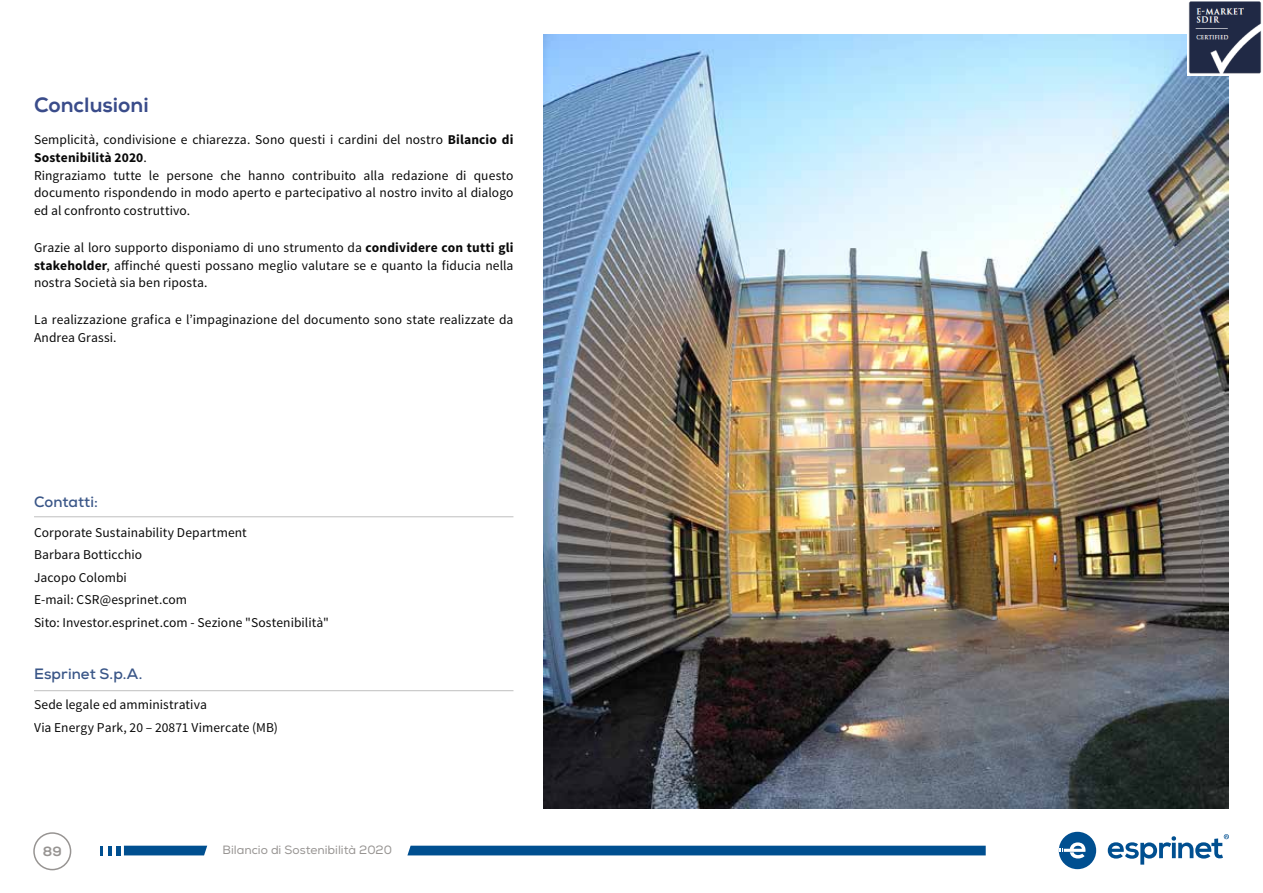
<style>
.page{position:relative;width:1263px;height:893px;background:#fff}
.page>*{position:absolute;margin:0;border:0;box-sizing:border-box;transform-origin:0 0}
.t1{font:21px "Nexa X Bold";color:#3a4c8a}
.t2{font:700 15px "Nexa";letter-spacing:.005em;color:#345184}
.t3{font:13.5px/18px "Source Sans Pro";letter-spacing:.005em;color:#000}
.t4{font:13.5px "Nexa X Bold";color:#979492}
.t5{font:12px "Nexa";color:#979492}
.s1{font-weight:700}
</style>
<div class="page">
<div style="left:33px;top:832px;width:38px;height:38px;border:2px solid #979492;border-radius:50%"></div>
<svg style="left:100px;top:846px;width:2px;height:9px"></svg>
<svg style="left:108px;top:846px;width:3px;height:9px"></svg>
<div style="left:116px;top:846px;width:5px;height:9px;background:#004f90"></div>
<svg style="left:124px;top:846px;width:83px;height:9px"></svg>
<div style="left:407px;top:846px;width:579px;height:9px;background:#004f90"></div>
<div style="left:1059px;top:832px;width:37px;height:37px;background:#004f90;border-radius:50%"></div>
<svg style="left:1059px;top:842px;width:26px;height:16px"></svg>
<svg style="left:1108px;top:834px;width:121px;height:31px"></svg>
<img style="left:543px;top:34px;width:686px;height:774px">
<hr style="left:34px;top:516px;width:479px;height:1px;background:#c0c0c0">
<hr style="left:34px;top:690px;width:479px;height:1px;background:#c0c0c0">
<img style="left:1188px;top:1px;width:74px;height:74px">
<h1 class="t1" style="left:34px;top:92px;width:116px">Conclusioni</h1>
<p class="t3" style="left:34px;top:130px;width:481px">Semplicità, condivisione e chiarezza. Sono questi i cardini del nostro <span class="s1">Bilancio di Sostenibilità 2020</span>.<br>Ringraziamo tutte le persone che hanno contribuito alla redazione di questo documento rispondendo in modo aperto e partecipativo al nostro invito al dialogo ed al confronto costruttivo.</p>
<p class="t3" style="left:34px;top:238px;width:481px;text-align:justify">Grazie al loro supporto disponiamo di uno strumento da <span class="s1">condividere con tutti gli stakeholder</span>, affinché questi possano meglio valutare se e quanto la fiducia nella nostra Società sia ben riposta.</p>
<p class="t3" style="left:34px;top:310px;width:481px">La realizzazione grafica e l’impaginazione del documento sono state realizzate da<br>Andrea Grassi.</p>
<p class="t2" style="left:34px;top:492px;width:65px">Contatti:</p>
<p class="t3" style="left:34px;top:521px;width:296px;line-height:22.5px">Corporate Sustainability Department<br>Barbara Botticchio<br>Jacopo Colombi<br>E-mail: CSR@esprinet.com<br>Sito: Investor.esprinet.com - Sezione "Sostenibilità"</p>
<p class="t2" style="left:34px;top:665px;width:110px">Esprinet S.p.A.</p>
<p class="t3" style="left:34px;top:694px;width:245px;line-height:22.5px">Sede legale ed amministrativa<br>Via Energy Park, 20 – 20871 Vimercate (MB)</p>
<p class="t4" style="left:43px;top:843px;width:20px">89</p>
<p class="t5" style="left:223px;top:843px;width:171px">Bilancio di Sostenibilità 2020</p>
</div>
